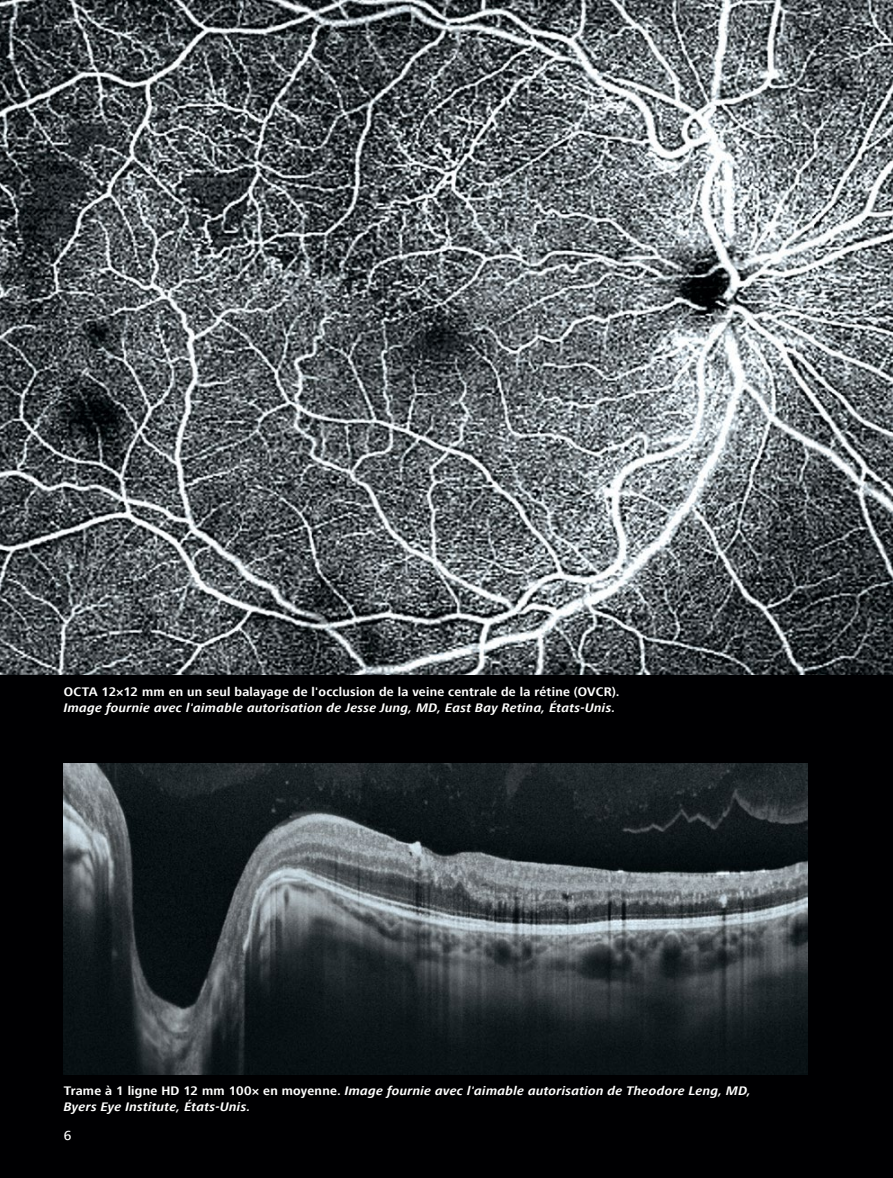
<style>
.page{position:relative;width:893px;height:1178px;background:#000002}
.page>*{position:absolute;margin:0;border:0;box-sizing:border-box;transform-origin:0 0}
.t1{font:500 13.5px "ZEISS Frutiger Next W1 G";color:#fff}
.t2{font:italic 700 12.75px/16.5px "ZEISS Frutiger Next W1 G";letter-spacing:.025em;color:#fff}
.t3{font:700 12.75px "ZEISS Frutiger Next W1 G";letter-spacing:.02em;color:#fff}
.s1{font-style:normal}
</style>
<div class="page">
<img style="left:64px;top:764px;width:744px;height:311px">
<img style="left:0;top:0;width:893px;height:674px">
<p class="t3" style="left:64px;top:684px;width:557px">OCTA 12×12 mm en un seul balayage de l'occlusion de la veine centrale de la rétine (OVCR).</p>
<p class="t2" style="left:64px;top:699px;width:553px">Image fournie avec l'aimable autorisation de Jesse Jung, MD, East Bay Retina, États-Unis.</p>
<p class="t2" style="left:64px;top:1082px;width:689px"><span class="s1">Trame à 1 ligne HD 12 mm 100× en moyenne.</span> Image fournie avec l'aimable autorisation de Theodore Leng, MD,<br>Byers Eye Institute, États-Unis.</p>
<p class="t1" style="left:64px;top:1128px;width:9px">6</p>
</div>
